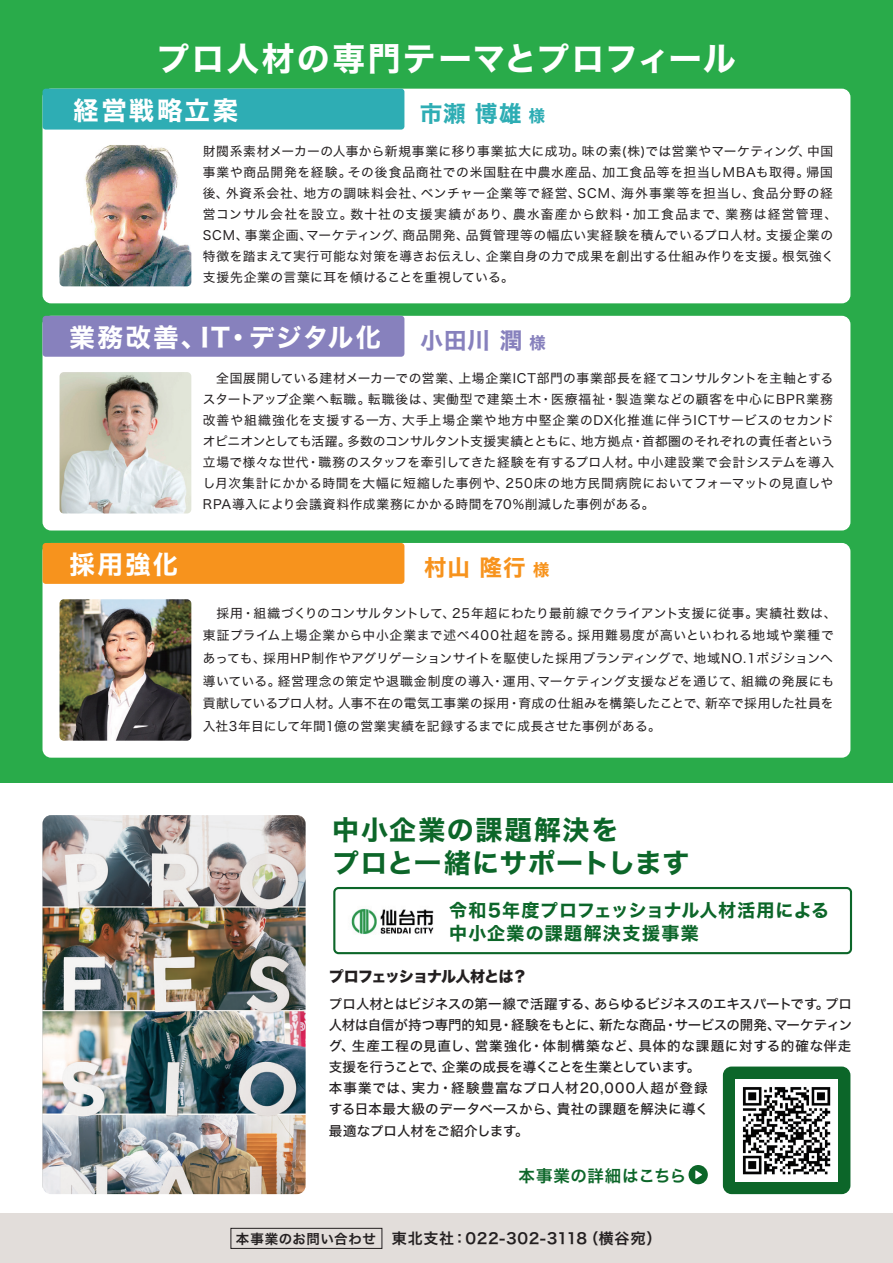
<style>
.page{position:relative;width:893px;height:1263px;background:#29ab4a}
.page>*{position:absolute;margin:0;border:0;box-sizing:border-box;transform-origin:0 0}
.t1{font:33px "Hira Kaku Std N W7";letter-spacing:.06em;color:#fff}
.t2{font:27px/33px "Hira Kaku Std N W7";letter-spacing:.05em;color:#0c6629}
.t3{font:25.5px "Hira Kaku Std N W7";letter-spacing:.095em;color:#fff}
.t4{font:22.8px "Hira Kaku Std N W7";color:#8781bd}
.t5{font:22.5px "Hira Kaku Std N W7";color:#2eadb4}
.t6{font:22.5px "Hira Kaku Std N W7";color:#f7931d}
.t7{font:18px/22.5px "Hira Kaku Std N W7";letter-spacing:.055em;color:#0c6629}
.t8{font:16.5px "Hira Kaku Std N W6";letter-spacing:.035em;color:#0c6629}
.t9{font:15px "Hira Kaku Std N W6";letter-spacing:.045em;color:#231f20}
.t10{font:15px "Hira Kaku Std N W8";letter-spacing:-.06em;color:#231f20}
.t11{font:13.5px/21px "Hira Kaku Std N W5";letter-spacing:.005em;color:#231f20}
.t12{font:12.75px/21px "Hira Kaku Std N W4";letter-spacing:.045em;color:#231f20}
.s1{font-size:16.5px}
.s2{font-size:13.5px}
</style>
<div class="page">
<div style="left:0;top:783px;width:893px;height:480px;background:#fff"></div>
<div style="left:0;top:1214px;width:893px;height:49px;background:#e2ddda"></div>
<div style="left:43px;top:89px;width:807px;height:214px;background:#fff;border-radius:9px"></div>
<div style="left:43px;top:89px;width:361px;height:41px;background:#2eadb4;border-radius:3px"></div>
<img style="left:60px;top:145px;width:131px;height:141px">
<div style="left:43px;top:316px;width:807px;height:214px;background:#fff;border-radius:9px"></div>
<img style="left:60px;top:372px;width:131px;height:141px">
<div style="left:43px;top:543px;width:807px;height:215px;background:#fff;border-radius:9px"></div>
<img style="left:60px;top:599px;width:131px;height:142px">
<img style="left:351px;top:908px;width:83px;height:27px">
<img style="left:43px;top:815px;width:263px;height:379px">
<div style="left:43px;top:316px;width:361px;height:41px;background:#8781bd;border-radius:3px"></div>
<div style="left:43px;top:543px;width:361px;height:41px;background:#f7931d;border-radius:3px"></div>
<div style="left:723px;top:1066px;width:127px;height:128px;background:#0c6629;border-radius:9px"></div>
<div style="left:333px;top:887px;width:519px;height:67px;border:2px solid #0c6629;border-radius:4px"></div>
<div style="left:231px;top:1228px;width:151px;height:20px;border:1px solid #231f20"></div>
<img style="left:736px;top:1079px;width:102px;height:102px">
<div style="left:688px;top:1165px;width:20px;height:19px;background:#0c6629;border-radius:50%"></div>
<svg style="left:695px;top:1170px;width:7px;height:9px"></svg>
<h1 class="t1" style="left:156px;top:32px;width:581px">プロ人材の専門テーマとプロフィール</h1>
<h3 class="t3" style="left:73px;top:90px;width:166px">経営戦略立案</h3>
<h3 class="t5" style="left:420px;top:96px;width:127px">市瀬 博雄<span class="s1">様</span></h3>
<p class="t12" style="left:203px;top:141px;width:636px">財閥系素材メーカーの人事から新規事業に移り事業拡大に成功。味の素(株)では営業やマーケティング、中国事業や商品開発を経験。その後食品商社での米国駐在中農水産品、加工食品等を担当しMBAも取得。帰国後、外資系会社、地方の調味料会社、ベンチャー企業等で経営、SCM、海外事業等を担当し、食品分野の経営コンサル会社を設立。数十社の支援実績があり、農水畜産から飲料・加工食品まで、業務は経営管理、SCM、事業企画、マーケティング、商品開発、品質管理等の幅広い実経験を積んでいるプロ人材。支援企業の特徴を踏まえて実行可能な対策を導きお伝えし、企業自身の力で成果を創出する仕組み作りを支援。根気強く支援先企業の言葉に耳を傾けることを重視している。</p>
<h3 class="t3" style="left:69px;top:317px;width:313px">業務改善、IT・デジタル化</h3>
<h3 class="t4" style="left:421px;top:323px;width:127px">小田川 潤<span class="s1">様</span></h3>
<h3 class="t3" style="left:69px;top:544px;width:111px">採用強化</h3>
<p class="t12" style="left:203px;top:368px;width:633px;text-align:justify">　全国展開している建材メーカーでの営業、上場企業ICT部門の事業部長を経てコンサルタントを主軸とするスタートアップ企業へ転職。転職後は、実働型で建築土木・医療福祉・製造業などの顧客を中心にBPR業務改善や組織強化を支援する一方、大手上場企業や地方中堅企業のDX化推進に伴うICTサービスのセカンドオピニオンとしても活躍。多数のコンサルタント支援実績とともに、地方拠点・首都圏のそれぞれの責任者という立場で様々な世代・職務のスタッフを牽引してきた経験を有するプロ人材。中小建設業で会計システムを導入し月次集計にかかる時間を大幅に短縮した事例や、250床の地方民間病院においてフォーマットの見直しやRPA導入により会議資料作成業務にかかる時間を70%削減した事例がある。</p>
<h3 class="t6" style="left:424px;top:550px;width:127px">村山 隆行 <span class="s1">様</span></h3>
<p class="t12" style="left:203px;top:602px;width:635px;line-height:22.5px">　採用・組織づくりのコンサルタントして、25年超にわたり最前線でクライアント支援に従事。実績社数は、東証プライム上場企業から中小企業まで述べ400社超を誇る。採用難易度が高いといわれる地域や業種であっても、採用HP制作やアグリゲーションサイトを駆使した採用ブランディングで、地域NO.１ポジションへ導いている。経営理念の策定や退職金制度の導入・運用、マーケティング支援などを通じて、組織の発展にも貢献しているプロ人材。人事不在の電気工事業の採用・育成の仕組みを構築したことで、新卒で採用した社員を入社3年目にして年間1億の営業実績を記録するまでに成長させた事例がある。</p>
<h2 class="t2" style="left:332px;top:814px;width:359px">中小企業の課題解決を<br>プロと一緒にサポートします</h2>
<h3 class="t7" style="left:449px;top:900px;width:381px">令和5年度プロフェッショナル人材活用による中小企業の課題解決支援事業</h3>
<p class="t10" style="left:329px;top:968px;width:200px">プロフェッショナル人材とは？</p>
<p class="t11" style="left:329px;top:994px;width:525px">プロ人材とはビジネスの第一線で活躍する、あらゆるビジネスのエキスパートです。プロ人材は自信が持つ専門的知見・経験をもとに、新たな商品・サービスの開発、マーケティング、生産工程の見直し、営業強化・体制構築など、具体的な課題に対する的確な伴走支援を行うことで、企業の成長を導くことを生業としています。<br>本事業では、実力・経験豊富なプロ人材20,000人超が登録<br>する日本最大級のデータベースから、貴社の課題を解決に導く<br>最適なプロ人材をご紹介します。</p>
<p class="t8" style="left:518px;top:1163px;width:169px">本事業の詳細はこちら</p>
<p class="t9" style="left:236px;top:1227px;width:427px"><span class="s2">本事業のお問い合わせ</span> 東北支社：022-302-3118（横谷宛）</p>
</div>
